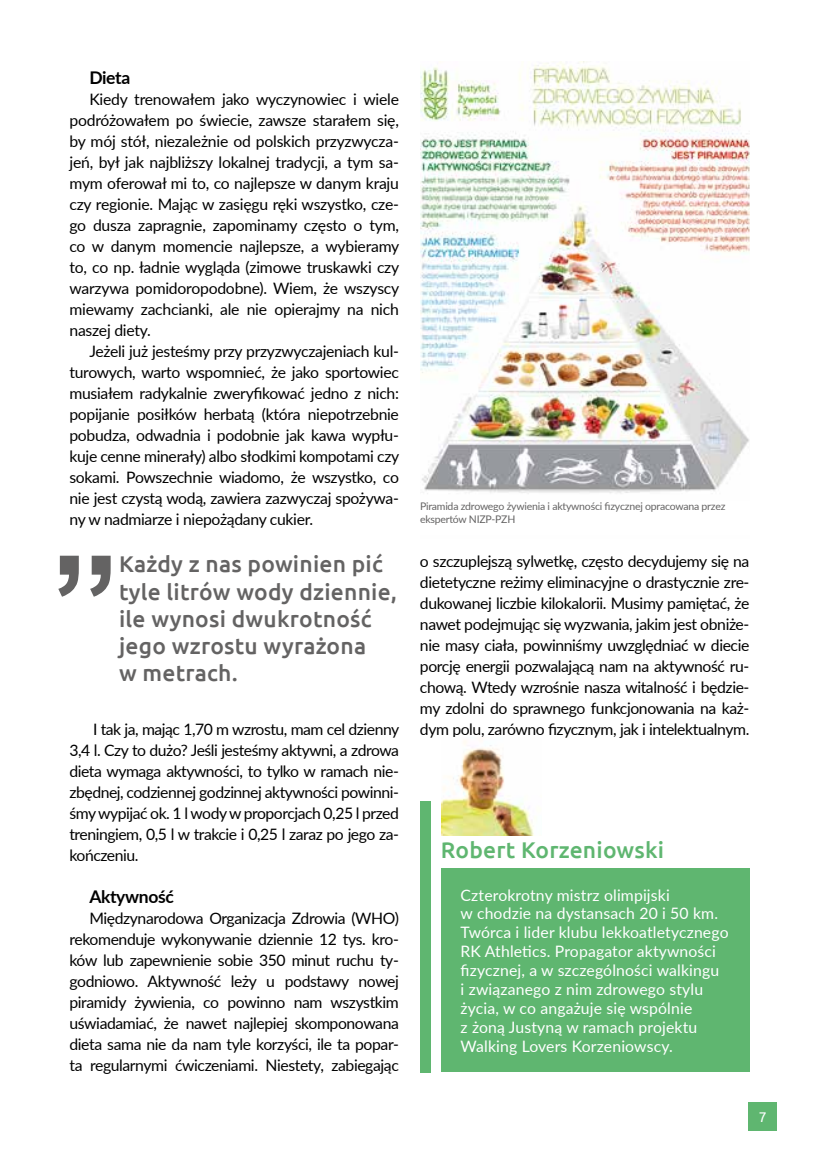
<style>
.page{position:relative;width:819px;height:1166px;background:#fff}
.page>*{position:absolute;margin:0;border:0;box-sizing:border-box;transform-origin:0 0}
.t1{font:500 22.75px/27.3px "Ubuntu";letter-spacing:.01em;color:#646363}
.t2{font:500 22.75px "Ubuntu";letter-spacing:.01em;color:#5fb670}
.t3{font:700 17.5px "Lato";letter-spacing:-.02em;color:#000}
.t4{font:15.75px/21px "Lato";letter-spacing:-.025em;color:#000;text-align:justify}
.t5{font:15.75px/18.9px "Lato";letter-spacing:.01em;color:#fff}
.t6{font:14px "Ubuntu";color:#fff}
.t7{font:10.5px/12.6px "Lato";letter-spacing:-.02em;color:#646363}
</style>
<div class="page">
<div style="left:441px;top:868px;width:308px;height:203px;background:#5fb670"></div>
<div style="left:420px;top:801px;width:10px;height:272px;background:#5fb670"></div>
<img style="left:441px;top:741px;width:93px;height:95px">
<svg style="left:58px;top:556px;width:53px;height:41px"></svg>
<img style="left:420px;top:62px;width:329px;height:432px">
<div style="left:748px;top:1102px;width:29px;height:29px;background:#5fb670"></div>
<p class="t3" style="left:89px;top:65px;width:42px">Dieta</p>
<p class="t4" style="left:69px;top:88px;width:331px;text-indent:20px">Kiedy trenowałem jako wyczynowiec i wiele podróżowałem po świecie, zawsze starałem się, by mój stół, niezależnie od polskich przyzwycza&shy;jeń, był jak najbliższy lokalnej tradycji, a tym sa&shy;mym oferował mi to, co najlepsze w danym kraju czy regionie. Mając w zasięgu ręki wszystko, cze&shy;go dusza zapragnie, zapominamy często o tym, co w danym momencie najlepsze, a wybieramy to, co np. ładnie wygląda (zimowe truskawki czy warzywa pomidoropodobne). Wiem, że wszyscy miewamy zachcianki, ale nie opierajmy na nich naszej diety.</p>
<p class="t4" style="left:69px;top:340px;width:331px;text-indent:20px">Jeżeli już jesteśmy przy przyzwyczajeniach kul&shy;turowych, warto wspomnieć, że jako sportowiec musiałem radykalnie zweryfikować jedno z nich: popijanie posiłków herbatą (która niepotrzebnie pobudza, odwadnia i podobnie jak kawa wypłu&shy;kuje cenne minerały) albo słodkimi kompotami czy sokami. Powszechnie wiadomo, że wszystko, co nie jest czystą wodą, zawiera zazwyczaj spożywa&shy;ny w nadmiarze i niepożądany cukier.</p>
<h1 class="t1" style="left:119px;top:550px;width:279px">Każdy z nas powinien pić tyle litrów wody dziennie, ile wynosi dwukrotność jego wzrostu wyrażona<br>w metrach.</h1>
<p class="t4" style="left:69px;top:718px;width:331px;text-indent:24px">I tak ja, mając 1,70 m wzrostu, mam cel dzienny 3,4 l. Czy to dużo? Jeśli jesteśmy aktywni, a zdrowa dieta wymaga aktywności, to tylko w ramach nie&shy;zbędnej, codziennej godzinnej aktywności powinni&shy;śmy wypijać ok. 1 l wody w proporcjach 0,25 l przed treningiem, 0,5 l w trakcie i 0,25 l zaraz po jego za&shy;kończeniu.</p>
<p class="t3" style="left:89px;top:884px;width:86px">Aktywność</p>
<p class="t4" style="left:69px;top:907px;width:331px;text-indent:20px">Międzynarodowa Organizacja Zdrowia (WHO) rekomenduje wykonywanie dziennie 12 tys. kro&shy;ków lub zapewnienie sobie 350 minut ruchu ty&shy;godniowo. Aktywność leży u podstawy nowej piramidy żywienia, co powinno nam wszystkim uświadamiać, że nawet najlepiej skomponowana dieta sama nie da nam tyle korzyści, ile ta popar&shy;ta regularnymi ćwiczeniami. Niestety, zabiegając</p>
<p class="t7" style="left:420px;top:499px;width:307px">Piramida zdrowego żywienia i aktywności fizycznej opracowana przez ekspertów NIZP-PZH</p>
<p class="t4" style="left:420px;top:550px;width:331px">o szczuplejszą sylwetkę, często decydujemy się na dietetyczne reżimy eliminacyjne o drastycznie zre&shy;dukowanej liczbie kilokalorii. Musimy pamiętać, że nawet podejmując się wyzwania, jakim jest obniże&shy;nie masy ciała, powinniśmy uwzględniać w diecie porcję energii pozwalającą nam na aktywność ru&shy;chową. Wtedy wzrośnie nasza witalność i będzie&shy;my zdolni do sprawnego funkcjonowania na każ&shy;dym polu, zarówno fizycznym, jak i intelektualnym.</p>
<h1 class="t2" style="left:441px;top:835px;width:225px">Robert Korzeniowski</h1>
<p class="t5" style="left:460px;top:885px;width:269px">Czterokrotny mistrz olimpijski<br>w chodzie na dystansach 20 i 50 km.<br>Twórca i lider klubu lekkoatletycznego RK Athletics. Propagator aktywności fizycznej, a w szczególności walkingu<br>i związanego z nim zdrowego stylu życia, w co angażuje się wspólnie<br>z żoną Justyną w ramach projektu Walking Lovers Korzeniowscy.</p>
<p class="t6" style="left:759px;top:1108px;width:9px">7</p>
</div>
